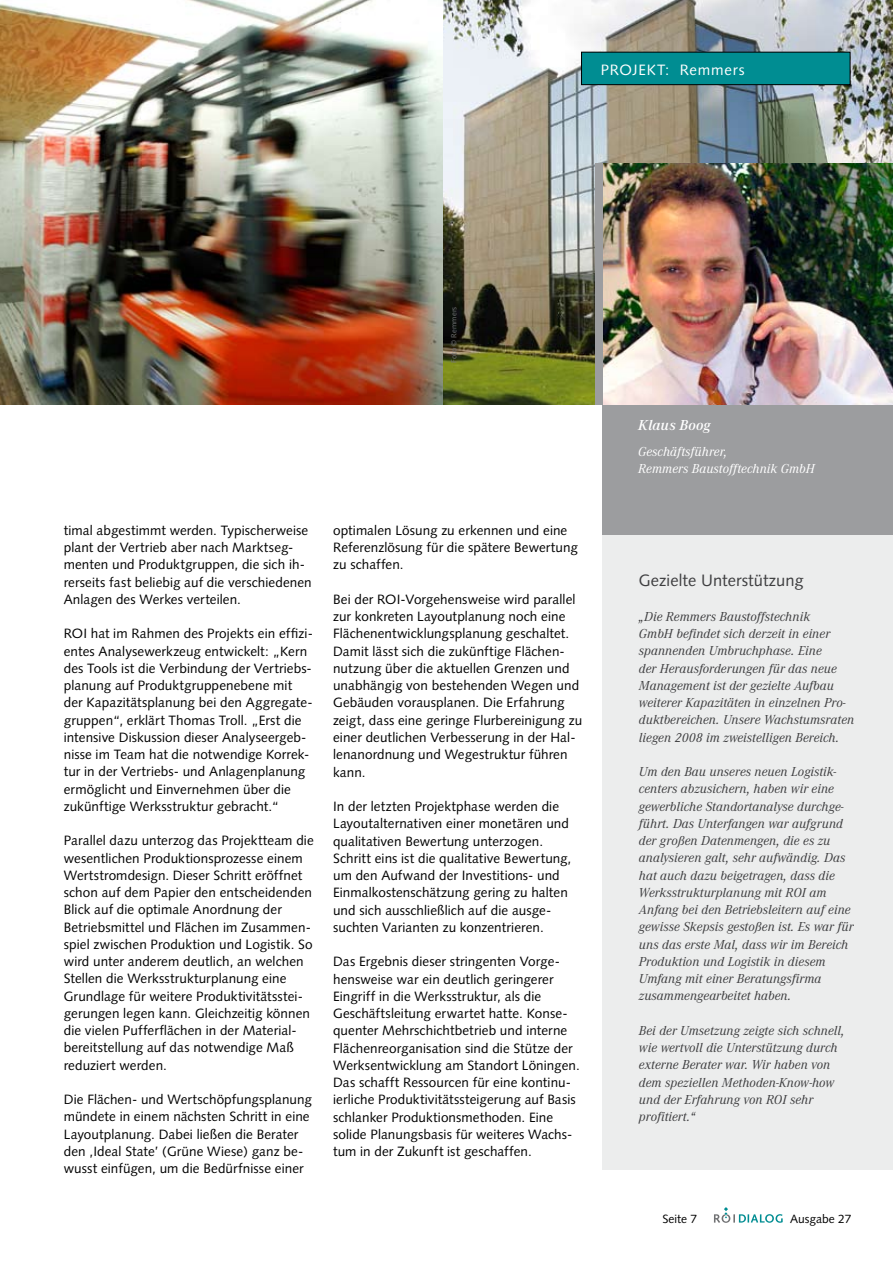
<style>
.page{position:relative;width:893px;height:1263px;background:#fff}
.page>*{position:absolute;margin:0;border:0;box-sizing:border-box;transform-origin:0 0}
.t1{font:16.5px "Syntax LT Std";letter-spacing:.005em;color:#3e3e40}
.t2{font:15px "Syntax LT Std";letter-spacing:.05em;color:#fff}
.t3{font:italic 15px "CA Dem";letter-spacing:.015em;color:#fff}
.t4{font:13.5px/17.2px "Syntax";letter-spacing:.005em;color:#000}
.t5{font:italic 13.5px/17.2px "CA Reg";letter-spacing:.005em;color:#3e3e40}
.t6{font:italic 13.5px/17.2px "CA Reg";letter-spacing:.005em;color:#fff}
.t7{font:12px "Syntax LT Std";color:#000}
.t8{font:7.5px "Syntax";letter-spacing:.02em;color:#707173}
</style>
<div class="page">
<svg style="left:714px;top:1207px;width:69px;height:16px"></svg>
<img style="left:442px;top:0;width:451px;height:405px">
<img style="left:0;top:0;width:442px;height:405px">
<div style="left:602px;top:535px;width:291px;height:635px;background:#eceded"></div>
<div style="left:602px;top:379px;width:291px;height:156px;background:#9c9d9f"></div>
<div style="left:581px;top:52px;width:269px;height:33px;background:#008d92"></div>
<div style="left:581px;top:52px;width:269px;height:33px;border:1px solid #000"></div>
<img style="left:602px;top:163px;width:291px;height:242px">
<div style="left:595px;top:163px;width:7px;height:242px;background:#9c9d9f"></div>
<p class="t2" style="left:601px;top:61px;width:145px">PROJEKT: Remmers</p>
<p class="t8" style="left:450px;top:363px;width:58px;rotate:-90deg">Foto © Remmers</p>
<p class="t4" style="left:64px;top:522px;width:249px">timal abgestimmt werden. Typischerweise plant der Vertrieb aber nach Marktseg&shy;menten und Produktgruppen, die sich ih&shy;rerseits fast beliebig auf die verschiedenen Anlagen des Werkes verteilen.</p>
<p class="t4" style="left:64px;top:625px;width:251px">ROI hat im Rahmen des Projekts ein effizi&shy;entes Analysewerkzeug entwickelt: „Kern des Tools ist die Verbindung der Vertriebs&shy;planung auf Produktgruppenebene mit der Kapazitätsplanung bei den Aggregate&shy;gruppen“, erklärt Thomas Troll. „Erst die intensive Diskussion dieser Analyseergeb&shy;nisse im Team hat die notwendige Korrek&shy;tur in der Vertriebs- und Anlagenplanung ermöglicht und Einvernehmen über die zukünftige Werksstruktur gebracht.“</p>
<p class="t4" style="left:64px;top:832px;width:251px">Parallel dazu unterzog das Projektteam die wesentlichen Produktionsprozesse einem Wertstromdesign. Dieser Schritt eröffnet schon auf dem Papier den entscheidenden Blick auf die optimale Anordnung der Betriebsmittel und Flächen im Zusammen&shy;spiel zwischen Produktion und Logistik. So wird unter anderem deutlich, an welchen Stellen die Werksstrukturplanung eine Grundlage für weitere Produktivitätsstei&shy;gerungen legen kann. Gleichzeitig können die vielen Pufferflächen in der Material&shy;bereitstellung auf das notwendige Maß reduziert werden.</p>
<p class="t4" style="left:64px;top:1091px;width:250px">Die Flächen- und Wertschöpfungsplanung mündete in einem nächsten Schritt in eine Layoutplanung. Dabei ließen die Berater den ‚Ideal State’ (Grüne Wiese) ganz be&shy;wusst einfügen, um die Bedürfnisse einer</p>
<p class="t4" style="left:333px;top:522px;width:246px">optimalen Lösung zu erkennen und eine<br>Referenzlösung für die spätere Bewertung zu schaffen.</p>
<p class="t4" style="left:333px;top:591px;width:251px">Bei der ROI-Vorgehensweise wird parallel zur konkreten Layoutplanung noch eine Flächenentwicklungsplanung geschaltet.<br>Damit lässt sich die zukünftige Flächen&shy;nutzung über die aktuellen Grenzen und unabhängig von bestehenden Wegen und Gebäuden vorausplanen. Die Erfahrung zeigt, dass eine geringe Flurbereinigung zu einer deutlichen Verbesserung in der Hal&shy;lenanordnung und Wegestruktur führen kann.</p>
<p class="t4" style="left:333px;top:798px;width:240px">In der letzten Projektphase werden die Layoutalternativen einer monetären und qualitativen Bewertung unterzogen.<br>Schritt eins ist die qualitative Bewertung, um den Aufwand der Investitions- und Einmalkostenschätzung gering zu halten und sich ausschließlich auf die ausge&shy;suchten Varianten zu konzentrieren.</p>
<p class="t4" style="left:333px;top:953px;width:248px">Das Ergebnis dieser stringenten Vorge&shy;hensweise war ein deutlich geringerer Eingriff in die Werksstruktur, als die Geschäftsleitung erwartet hatte. Konse&shy;quenter Mehrschichtbetrieb und interne Flächenreorganisation sind die Stütze der Werksentwicklung am Standort Löningen.<br>Das schafft Ressourcen für eine kontinu&shy;ierliche Produktivitätssteigerung auf Basis schlanker Produktionsmethoden. Eine solide Planungsbasis für weiteres Wachs&shy;tum in der Zukunft ist geschaffen.</p>
<p class="t3" style="left:638px;top:417px;width:74px">Klaus Boog</p>
<p class="t6" style="left:638px;top:443px;width:178px">Geschäftsführer,<br>Remmers Baustofftechnik GmbH</p>
<p class="t1" style="left:639px;top:571px;width:166px">Gezielte Unterstützung</p>
<p class="t5" style="left:639px;top:608px;width:217px">„Die Remmers Baustoffstechnik<br>GmbH befindet sich derzeit in einer spannenden Umbruchphase. Eine<br>der Herausforderungen für das neue Management ist der gezielte Aufbau weiterer Kapazitäten in einzelnen Pro&shy;duktbereichen. Unsere Wachstumsraten liegen 2008 im zweistelligen Bereich.</p>
<p class="t5" style="left:639px;top:763px;width:216px">Um den Bau unseres neuen Logistik&shy;centers abzusichern, haben wir eine gewerbliche Standortanalyse durchge&shy;führt. Das Unterfangen war aufgrund der großen Datenmengen, die es zu analysieren galt, sehr aufwändig. Das hat auch dazu beigetragen, dass die Werksstrukturplanung mit ROI am Anfang bei den Betriebsleitern auf eine gewisse Skepsis gestoßen ist. Es war für uns das erste Mal, dass wir im Bereich Produktion und Logistik in diesem Umfang mit einer Beratungsfirma zusammengearbeitet haben.</p>
<p class="t5" style="left:639px;top:1022px;width:207px">Bei der Umsetzung zeigte sich schnell, wie wertvoll die Unterstützung durch externe Berater war. Wir haben von dem speziellen Methoden-Know-how und der Erfahrung von ROI sehr profitiert.“</p>
<p class="t7" style="left:663px;top:1211px;width:36px">Seite 7</p>
<p class="t7" style="left:790px;top:1211px;width:63px">Ausgabe 27</p>
</div>
